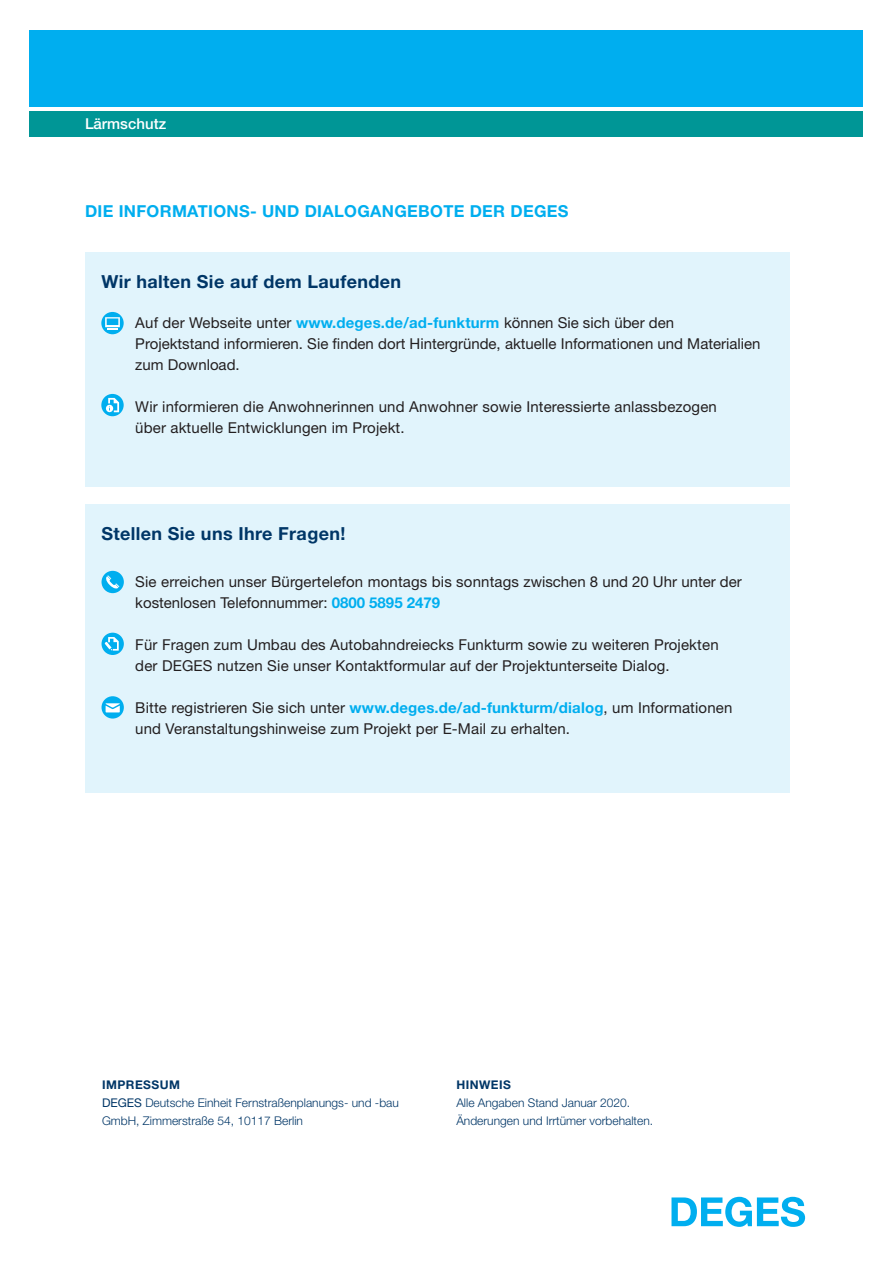
<style>
.page{position:relative;width:893px;height:1263px;background:#fff}
.page>*{position:absolute;margin:0;border:0;box-sizing:border-box;transform-origin:0 0}
.t1{font:700 18px "Helvetica Neue LT Std";letter-spacing:.02em;color:#003667}
.t2{font:700 16.5px "Helvetica Neue LT Std";letter-spacing:.02em;color:#00aeef}
.t3{font:15px/21px "Helvetica Neue LT Std";letter-spacing:.01em;color:#231f20}
.t4{font:500 15px "Helvetica Neue LT Std";color:#fff}
.t5{font:300 12px/18px "Helvetica Neue LT Std";color:#003667}
.t6{font:700 12px "Helvetica Neue LT Std";letter-spacing:.04em;color:#003667}
.s1{font-weight:700;color:#00aeef}
.s2{font-weight:400}
</style>
<div class="page">
<div style="left:30px;top:30px;width:833px;height:76px;background:#00aeef"></div>
<div style="left:30px;top:111px;width:833px;height:26px;background:#009696"></div>
<svg style="left:671px;top:1197px;width:134px;height:30px"></svg>
<div style="left:85px;top:252px;width:704px;height:234px;background:#e1f4fc"></div>
<svg style="left:101px;top:394px;width:23px;height:22px"></svg>
<div style="left:106px;top:405px;width:7px;height:7px;background:#fff;border-radius:50%"></div>
<svg style="left:108px;top:398px;width:11px;height:14px"></svg>
<div style="left:101px;top:312px;width:23px;height:22px;background:#00aeef;border-radius:50%"></div>
<svg style="left:105px;top:317px;width:15px;height:13px"></svg>
<div style="left:85px;top:504px;width:704px;height:288px;background:#e1f4fc"></div>
<div style="left:102px;top:571px;width:22px;height:22px;background:#00aeef;border-radius:50%"></div>
<svg style="left:106px;top:575px;width:13px;height:14px"></svg>
<div style="left:102px;top:633px;width:22px;height:22px;background:#00aeef;border-radius:50%"></div>
<svg style="left:105px;top:637px;width:14px;height:14px"></svg>
<div style="left:102px;top:696px;width:22px;height:22px;background:#00aeef;border-radius:50%"></div>
<svg style="left:105px;top:703px;width:15px;height:9px"></svg>
<p class="t4" style="left:85px;top:115px;width:83px">Lärmschutz</p>
<p class="t2" style="left:85px;top:201px;width:485px">DIE INFORMATIONS- UND DIALOGANGEBOTE DER DEGES</p>
<p class="t1" style="left:101px;top:270px;width:301px">Wir halten Sie auf dem Laufenden</p>
<p class="t3" style="left:135px;top:312px;width:627px">Auf der Webseite unter <span class="s1">www.deges.de/ad-funkturm</span> können Sie sich über den<br>Projektstand informieren. Sie finden dort Hintergründe, aktuelle Informationen und Materialien zum Download.</p>
<p class="t3" style="left:135px;top:396px;width:583px">Wir informieren die Anwohnerinnen und Anwohner sowie Interessierte anlassbezogen über aktuelle Entwicklungen im Projekt.</p>
<p class="t1" style="left:101px;top:522px;width:246px">Stellen Sie uns Ihre Fragen!</p>
<p class="t3" style="left:135px;top:571px;width:608px">Sie erreichen unser Bürgertelefon montags bis sonntags zwischen 8 und 20 Uhr unter der kostenlosen Telefonnummer: <span class="s1">0800 5895 2479</span></p>
<p class="t3" style="left:135px;top:634px;width:585px">Für Fragen zum Umbau des Autobahndreiecks Funkturm sowie zu weiteren Projekten der DEGES nutzen Sie unser Kontaktformular auf der Projektunterseite Dialog.</p>
<p class="t3" style="left:135px;top:697px;width:599px">Bitte registrieren Sie sich unter <span class="s1">www.deges.de/ad-funkturm/dialog</span>, um Informationen</p>
<p class="t3" style="left:135px;top:718px;width:436px">und Veranstaltungshinweise zum Projekt per E-Mail zu erhalten.</p>
<p class="t6" style="left:102px;top:1077px;width:80px">IMPRESSUM</p>
<p class="t5" style="left:102px;top:1093px;width:298px"><span class="s2">DEGES</span> Deutsche Einheit Fernstraßenplanungs- und -bau<br>GmbH, Zimmerstraße 54, 10117 Berlin</p>
<p class="t6" style="left:456px;top:1077px;width:56px">HINWEIS</p>
<p class="t5" style="left:456px;top:1093px;width:198px">Alle Angaben Stand Januar 2020.<br>Änderungen und Irrtümer vorbehalten.</p>
</div>
